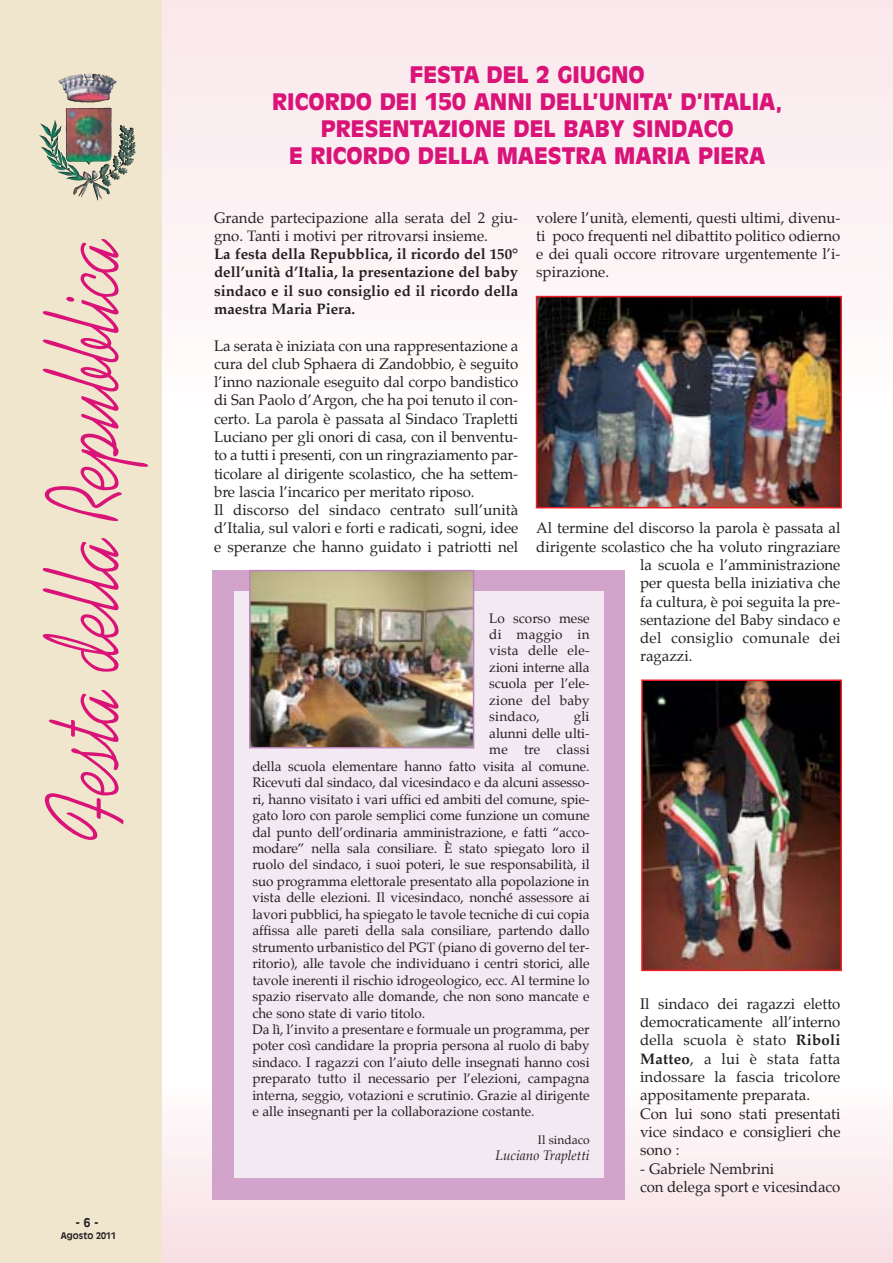
<style>
.page{position:relative;width:893px;height:1263px;background:#fff}
.page>*{position:absolute;margin:0;border:0;box-sizing:border-box;transform-origin:0 0}
.t1{font:105px "Kaufmann";color:#d91378;scale:.75 1}
.t2{font:900 22.5px/27px "Antique Olive LT";color:#d91378;text-align:center}
.t3{font:15px/18.3px "Palatino";color:#231f20}
.t4{font:700 15px/18.3px "Palatino";color:#231f20;text-align:justify}
.t5{font:15px "Palatino";letter-spacing:.02em;color:#231f20}
.t6{font:13.5px/16.5px "Palatino";color:#231f20;text-align:justify}
.t7{font:italic 13.5px "Palatino";color:#231f20}
.t8{font:12px "Palatino";color:#231f20}
.t9{font:700 12px "Antique Olive LT";color:#231f20}
.t10{font:700 9px "Antique Olive LT";color:#231f20}
.s1{font-weight:700}
</style>
<div class="page">
<div style="left:162px;top:0;width:731px;height:412px;background:#fcf1f3"></div>
<div style="left:162px;top:1084px;width:731px;height:179px;background:linear-gradient(to bottom,#fefcfc,#f7dee4)"></div>
<div style="left:213px;top:570px;width:412px;height:629px;background:#d2a3cb"></div>
<div style="left:234px;top:591px;width:370px;height:587px;background:#f2e9f3"></div>
<img style="left:252px;top:573px;width:219px;height:172px">
<div style="left:249px;top:570px;width:225px;height:178px;border:2px solid #bd84ba"></div>
<div style="left:0;top:0;width:162px;height:1263px;background:#f0e6cd"></div>
<img style="left:58px;top:74px;width:59px;height:91px">
<img style="left:539px;top:299px;width:300px;height:206px">
<div style="left:536px;top:296px;width:306px;height:212px;border:2px solid #ed1c24"></div>
<img style="left:644px;top:682px;width:195px;height:286px">
<div style="left:641px;top:679px;width:201px;height:292px;border:2px solid #ed1c24"></div>
<h1 class="t1" style="left:43px;top:839px;width:806px;rotate:-90deg">Festa della Repubblica</h1>
<p class="t9" style="left:75px;top:1216px;width:25px">- 6 -</p>
<p class="t10" style="left:61px;top:1230px;width:57px">Agosto 2011</p>
<h2 class="t2" style="left:272px;top:61px;width:512px">FESTA DEL 2 GIUGNO<br>RICORDO DEI 150 ANNI DELL’UNITA’ D’ITALIA,<br>PRESENTAZIONE DEL BABY SINDACO<br>E RICORDO DELLA MAESTRA MARIA PIERA</h2>
<p class="t3" style="left:536px;top:209px;width:306px;text-align:justify">volere l’unità, elementi, questi ultimi, divenu&shy;ti poco frequenti nel dibattito politico odierno e dei quali occore ritrovare urgentemente l’i&shy;spirazione.</p>
<p class="t3" style="left:214px;top:209px;width:306px">Grande partecipazione alla serata del 2 giu&shy;gno. Tanti i motivi per ritrovarsi insieme.</p>
<p class="t4" style="left:214px;top:246px;width:306px">La festa della Repubblica, il ricordo del 150° dell’unità d’Italia, la presentazione del baby sindaco e il suo consiglio ed il ricordo della maestra Maria Piera.</p>
<p class="t3" style="left:214px;top:337px;width:306px">La serata è iniziata con una rappresentazione a cura del club Sphaera di Zandobbio, è seguito l’inno nazionale eseguito dal corpo bandistico di San Paolo d’Argon, che ha poi tenuto il con&shy;certo. La parola è passata al Sindaco Trapletti Luciano per gli onori di casa, con il benventu&shy;to a tutti i presenti, con un ringraziamento par&shy;ticolare al dirigente scolastico, che ha settem&shy;bre lascia l’incarico per meritato riposo.<br>Il discorso del sindaco centrato sull’unità d’Italia, sul valori e forti e radicati, sogni, idee e speranze che hanno guidato i patriotti nel</p>
<p class="t3" style="left:536px;top:520px;width:306px">Al termine del discorso la parola è passata al</p>
<p class="t3" style="left:536px;top:538px;width:306px">dirigente scolastico che ha voluto ringraziare</p>
<p class="t3" style="left:640px;top:557px;width:202px">la scuola e l’amministrazione</p>
<p class="t3" style="left:640px;top:575px;width:202px">per questa bella iniziativa che</p>
<p class="t3" style="left:640px;top:593px;width:202px">fa cultura, è poi seguita la pre-</p>
<p class="t3" style="left:640px;top:612px;width:202px">sentazione del Baby sindaco e</p>
<p class="t5" style="left:640px;top:631px;width:202px">del consiglio comunale dei</p>
<p class="t3" style="left:640px;top:648px;width:54px">ragazzi.</p>
<p class="t6" style="left:489px;top:611px;width:102px">Lo scorso mese di maggio in vista delle ele&shy;zioni interne alla scuola per l’ele&shy;zione del baby sindaco,</p>
<p class="t6" style="left:574px;top:709px;width:17px">gli</p>
<p class="t6" style="left:489px;top:726px;width:102px">alunni delle ulti-</p>
<p class="t6" style="left:489px;top:742px;width:102px">me tre classi</p>
<p class="t6" style="left:252px;top:759px;width:339px">della scuola elementare hanno fatto visita al comune.</p>
<p class="t6" style="left:252px;top:775px;width:339px">Ricevuti dal sindaco, dal vicesindaco e da alcuni assesso-</p>
<p class="t6" style="left:252px;top:792px;width:339px">ri, hanno visitato i vari uffici ed ambiti del comune, spie-</p>
<p class="t6" style="left:252px;top:808px;width:339px">gato loro con parole semplici come funzione un comune</p>
<p class="t6" style="left:252px;top:824px;width:339px">dal punto dell’ordinaria amministrazione, e fatti “acco-</p>
<p class="t6" style="left:252px;top:841px;width:339px">modare” nella sala consiliare. È stato spiegato loro il</p>
<p class="t6" style="left:252px;top:857px;width:339px">ruolo del sindaco, i suoi poteri, le sue responsabilità, il</p>
<p class="t6" style="left:252px;top:874px;width:339px">suo programma elettorale presentato alla popolazione in</p>
<p class="t6" style="left:252px;top:890px;width:339px">vista delle elezioni. Il vicesindaco, nonché assessore ai</p>
<p class="t6" style="left:252px;top:907px;width:339px">lavori pubblici, ha spiegato le tavole tecniche di cui copia</p>
<p class="t6" style="left:252px;top:923px;width:339px">affissa alle pareti della sala consiliare, partendo dallo</p>
<p class="t6" style="left:252px;top:940px;width:339px">strumento urbanistico del PGT (piano di governo del ter-</p>
<p class="t6" style="left:252px;top:956px;width:339px">ritorio), alle tavole che individuano i centri storici, alle</p>
<p class="t6" style="left:252px;top:973px;width:339px">tavole inerenti il rischio idrogeologico, ecc. Al termine lo</p>
<p class="t6" style="left:252px;top:989px;width:339px">spazio riservato alle domande, che non sono mancate e</p>
<p class="t6" style="left:252px;top:1006px;width:174px">che sono state di vario titolo.</p>
<p class="t6" style="left:252px;top:1022px;width:339px">Da lì, l’invito a presentare e formuale un programma, per</p>
<p class="t6" style="left:252px;top:1038px;width:339px">poter così candidare la propria persona al ruolo di baby</p>
<p class="t6" style="left:252px;top:1055px;width:339px">sindaco. I ragazzi con l’aiuto delle insegnati hanno cosi</p>
<p class="t6" style="left:252px;top:1071px;width:339px">preparato tutto il necessario per l’elezioni, campagna</p>
<p class="t6" style="left:252px;top:1088px;width:339px">interna, seggio, votazioni e scrutinio. Grazie al dirigente</p>
<p class="t6" style="left:252px;top:1104px;width:284px">e alle insegnanti per la collaborazione costante.</p>
<p class="t8" style="left:538px;top:1134px;width:53px">Il sindaco</p>
<p class="t7" style="left:496px;top:1149px;width:95px">Luciano Trapletti</p>
<p class="t3" style="left:640px;top:996px;width:202px">Il sindaco dei ragazzi eletto democraticamente all’interno della scuola è stato <span class="s1">Riboli<br>Matteo</span>, a lui è stata fatta indossare la fascia tricolore appositamente preparata.<br>Con lui sono stati presentati vice sindaco e consiglieri che sono :</p>
<p class="t3" style="left:640px;top:1160px;width:202px">- Gabriele Nembrini<br>con delega sport e vicesindaco</p>
</div>
